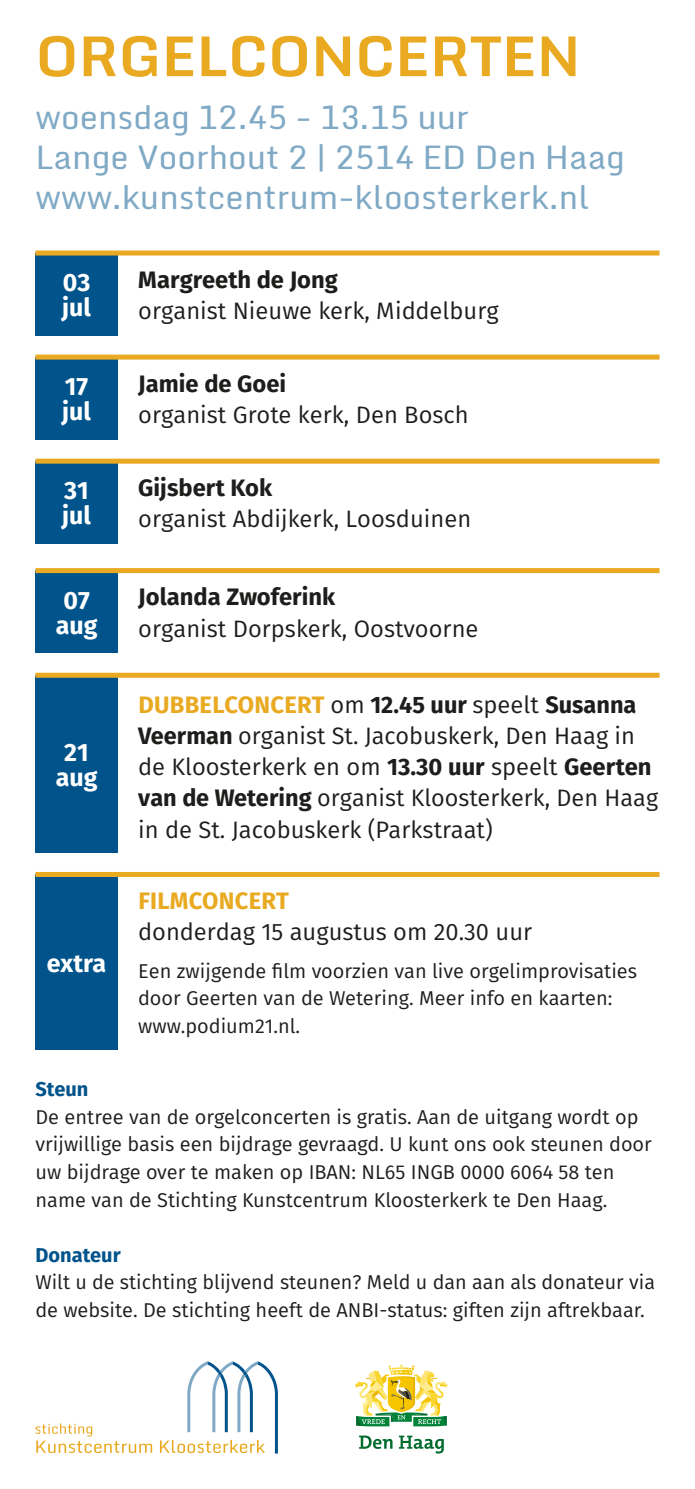
<style>
.page{position:relative;width:695px;height:1489px;background:#fff}
.page>*{position:absolute;margin:0;border:0;box-sizing:border-box;transform-origin:0 0}
.t1{font:700 55px "Monda";color:#e9aa21}
.t2{font:32.5px/40px "Monda";color:#80a9c5}
.t3{font:700 25px/25px "Fira Sans";color:#fff}
.t4{font:23.75px/31.2px "Fira Sans";color:#1d1d1b}
.t5{font:700 23.75px "Fira Sans";color:#1d1d1b}
.t6{font:700 23.75px "Fira Sans";letter-spacing:.01em;color:#e9aa21}
.t7{font:20px/27.5px "Fira Sans";color:#1d1d1b}
.t8{font:700 20px "Fira Sans";color:#00538b}
.s1{font-weight:700;color:#e9aa21}
.s2{font-weight:700}
</style>
<div class="page">
<div style="left:35px;top:253px;width:83px;height:82px;background:#00538b"></div>
<div style="left:35px;top:357px;width:83px;height:82px;background:#00538b"></div>
<div style="left:35px;top:461px;width:83px;height:82px;background:#00538b"></div>
<div style="left:35px;top:570px;width:83px;height:83px;background:#00538b"></div>
<div style="left:35px;top:675px;width:83px;height:177px;background:#00538b"></div>
<div style="left:35px;top:874px;width:83px;height:175px;background:#00538b"></div>
<div style="left:35px;top:354px;width:624px;height:5px;background:#e9aa21"></div>
<div style="left:35px;top:250px;width:624px;height:5px;background:#e9aa21"></div>
<div style="left:35px;top:458px;width:624px;height:5px;background:#e9aa21"></div>
<div style="left:35px;top:568px;width:624px;height:5px;background:#e9aa21"></div>
<div style="left:35px;top:672px;width:624px;height:5px;background:#e9aa21"></div>
<div style="left:35px;top:872px;width:624px;height:5px;background:#e9aa21"></div>
<svg style="left:359px;top:1435px;width:84px;height:18px"></svg>
<svg style="left:355px;top:1364px;width:93px;height:62px"></svg>
<svg style="left:35px;top:1423px;width:117px;height:29px"></svg>
<svg style="left:160px;top:1361px;width:118px;height:92px"></svg>
<h1 class="t1" style="left:35px;top:10px;width:546px">ORGELCONCERTEN</h1>
<h2 class="t2" style="left:35px;top:96px;width:591px">woensdag 12.45 - 13.15 uur<br>Lange Voorhout 2 | 2514 ED Den Haag www.kunstcentrum-kloosterkerk.nl</h2>
<p class="t3" style="left:62px;top:272px;width:30px">03 jul</p>
<p class="t3" style="left:62px;top:376px;width:30px">17 jul</p>
<p class="t3" style="left:62px;top:480px;width:30px">31 jul</p>
<p class="t3" style="left:56px;top:589px;width:43px;text-align:center">07 aug</p>
<p class="t3" style="left:56px;top:741px;width:43px;text-align:center">21 aug</p>
<p class="t3" style="left:47px;top:952px;width:61px">extra</p>
<p class="t5" style="left:138px;top:269px;width:201px">Margreeth de Jong</p>
<p class="t4" style="left:138px;top:296px;width:362px">organist Nieuwe kerk, Middelburg</p>
<p class="t5" style="left:138px;top:373px;width:149px">Jamie de Goei</p>
<p class="t4" style="left:138px;top:400px;width:332px">organist Grote kerk, Den Bosch</p>
<p class="t5" style="left:138px;top:477px;width:135px">Gijsbert Kok</p>
<p class="t4" style="left:138px;top:504px;width:334px">organist Abdijkerk, Loosduinen</p>
<p class="t5" style="left:138px;top:586px;width:198px">Jolanda Zwoferink</p>
<p class="t4" style="left:138px;top:614px;width:342px">organist Dorpskerk, Oostvoorne</p>
<p class="t4" style="left:138px;top:690px;width:521px"><span class="s1">DUBBELCONCERT</span> om <span class="s2">12.45 uur</span> speelt <span class="s2">Susanna Veerman</span> organist St. Jacobuskerk, Den Haag in de Kloosterkerk en om <span class="s2">13.30 uur</span> speelt <span class="s2">Geerten van de Wetering</span> organist Kloosterkerk, Den Haag in de St. Jacobuskerk (Parkstraat)</p>
<p class="t6" style="left:138px;top:890px;width:152px">FILMCONCERT</p>
<p class="t4" style="left:138px;top:917px;width:395px">donderdag 15 augustus om 20.30 uur</p>
<p class="t7" style="left:138px;top:958px;width:500px">Een zwijgende film voorzien van live orgelimprovisaties door Geerten van de Wetering. Meer info en kaarten: www.podium21.nl.</p>
<p class="t8" style="left:35px;top:1080px;width:55px">Steun</p>
<p class="t7" style="left:35px;top:1104px;width:618px">De entree van de orgelconcerten is gratis. Aan de uitgang wordt op vrijwillige basis een bijdrage gevraagd. U kunt ons ook steunen door uw bijdrage over te maken op IBAN: NL65 INGB 0000 6064 58 ten name van de Stichting Kunstcentrum Kloosterkerk te Den Haag.</p>
<p class="t8" style="left:35px;top:1245px;width:87px">Donateur</p>
<p class="t7" style="left:35px;top:1269px;width:621px">Wilt u de stichting blijvend steunen? Meld u dan aan als donateur via de website. De stichting heeft de ANBI-status: giften zijn aftrekbaar.</p>
</div>
